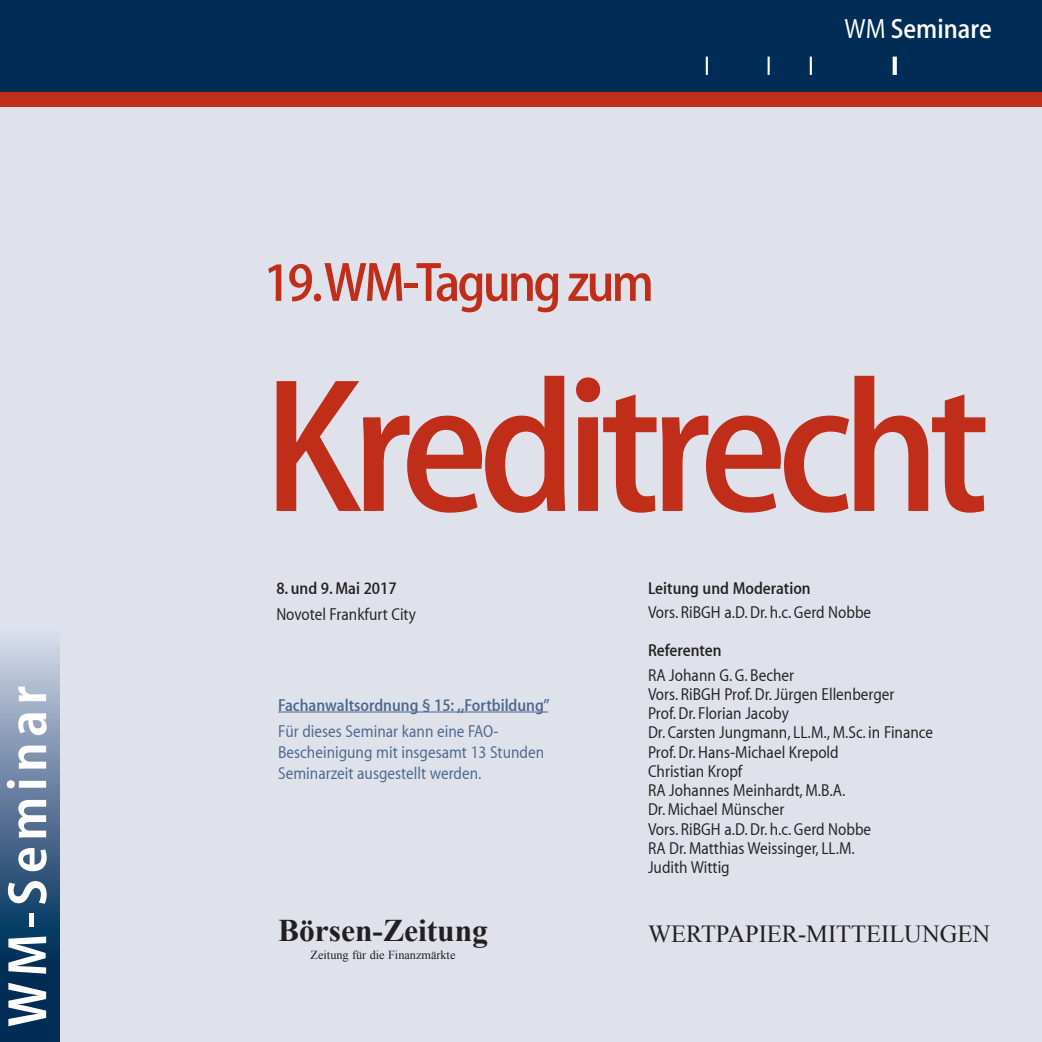
<style>
.page{position:relative;width:1042px;height:1042px;background:#fff}
.page>*{position:absolute;margin:0;border:0;box-sizing:border-box;transform-origin:0 0}
.t1{font:500 192.5px "Myriad";letter-spacing:-.05em;color:#c02d19}
.t2{font:500 56px "Myriad";letter-spacing:-.05em;color:#c02d19}
.t3{font:56px "Myriad MM 590 wt 500 wd";letter-spacing:.1em;color:#fff}
.t4{font:700 31.5px "Times New Roman";color:#231f20}
.t5{font:500 28px "Myriad";color:#fff}
.t6{font:24.5px "Times New Roman";color:#231f20}
.t7{font:300 17.5px/19.2px "Myriad";color:#231f20}
.t8{font:300 17.5px/21px "Myriad";color:#4b668b}
.t9{font:500 17.5px "Myriad";color:#231f20}
.t10{font:500 17.5px "Myriad";color:#4b668b}
.t11{font:12.25px "Times New Roman";color:#231f20}
.s1{font-weight:300}
</style>
<div class="page">
<div style="left:0;top:107px;width:1042px;height:935px;background:#dfe2eb"></div>
<div style="left:0;top:0;width:1042px;height:99px;background:#002d56"></div>
<div style="left:0;top:92px;width:1042px;height:15px;background:#c02d19"></div>
<svg style="left:0;top:639px;width:60px;height:403px"></svg>
<div style="left:892px;top:57px;width:5px;height:18px;background:#fff"></div>
<svg style="left:706px;top:57px;width:2px;height:18px"></svg>
<hr style="left:767px;top:57px;width:3px;height:18px;background:#fff">
<svg style="left:810px;top:57px;width:2px;height:18px"></svg>
<hr style="left:278px;top:711px;width:270px;height:1px;background:#4b668b">
<h2 class="t3" style="left:-1px;top:1027px;width:343px;rotate:-90deg">WM-Seminar</h2>
<h2 class="t2" style="left:264px;top:254px;width:392px">19.WM-Tagung zum</h2>
<h3 class="t5" style="left:844px;top:15px;width:149px"><span class="s1">WM</span> Seminare</h3>
<h1 class="t1" style="left:264px;top:350px;width:727px">Kreditrecht</h1>
<p class="t9" style="left:276px;top:579px;width:122px">8. und 9. Mai 2017</p>
<p class="t7" style="left:276px;top:605px;width:141px">Novotel Frankfurt City</p>
<p class="t10" style="left:278px;top:696px;width:273px">Fachanwaltsordnung § 15: ,,Fortbildung”</p>
<p class="t8" style="left:278px;top:721px;width:267px">Für dieses Seminar kann eine FAO-<br>Bescheinigung mit insgesamt 13 Stunden<br>Seminarzeit ausgestellt werden.</p>
<p class="t9" style="left:648px;top:579px;width:164px">Leitung und Moderation</p>
<p class="t7" style="left:648px;top:603px;width:225px">Vors. RiBGH a.D. Dr. h.c. Gerd Nobbe</p>
<p class="t9" style="left:648px;top:642px;width:75px">Referenten</p>
<p class="t7" style="left:648px;top:666px;width:287px">RA Johann G. G. Becher<br>Vors. RiBGH Prof. Dr. Jürgen Ellenberger<br>Prof. Dr. Florian Jacoby<br>Dr. Carsten Jungmann, LL.M., M.Sc. in Finance<br>Prof. Dr. Hans-Michael Krepold<br>Christian Kropf<br>RA Johannes Meinhardt, M.B.A.<br>Dr. Michael Münscher<br>Vors. RiBGH a.D. Dr. h.c. Gerd Nobbe<br>RA Dr. Matthias Weissinger, LL.M.<br>Judith Wittig</p>
<h3 class="t4" style="left:278px;top:908px;width:211px">Börsen-Zeitung</h3>
<h3 class="t6" style="left:648px;top:917px;width:343px">WERTPAPIER-MITTEILUNGEN</h3>
<p class="t11" style="left:311px;top:946px;width:146px">Zeitung für die Finanzmärkte</p>
</div>
